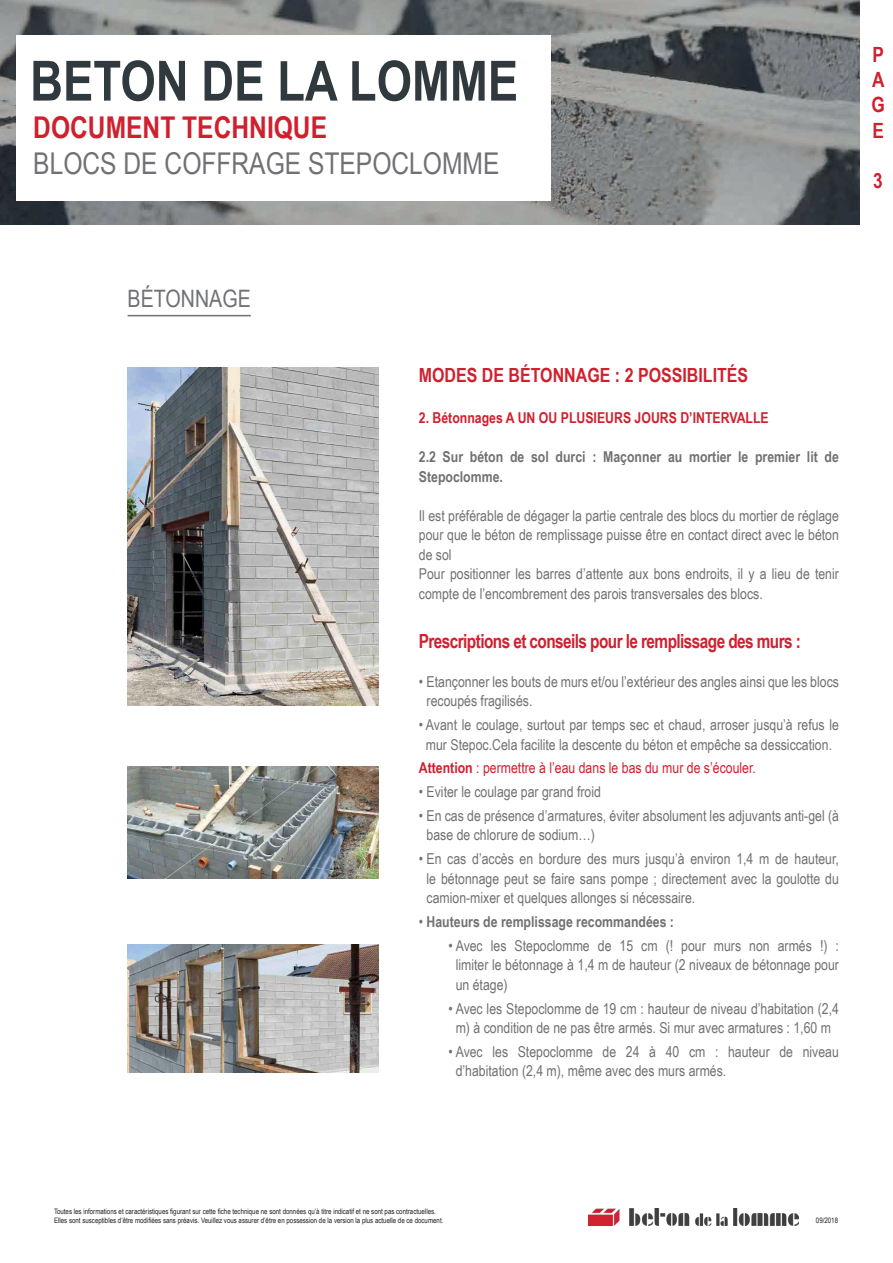
<style>
.page{position:relative;width:893px;height:1263px;background:#fff}
.page>*{position:absolute;margin:0;border:0;box-sizing:border-box;transform-origin:0 0}
.t1{font:700 55.5px "Arial Narrow";color:#30393d}
.t2{font:30px "Arial Narrow";color:#707174}
.t3{font:700 30px "Arial Narrow";color:#d0202e}
.t4{font:24px "Arial Narrow";color:#707174}
.t5{font:700 21px "Arial Narrow";color:#d0202e}
.t6{font:700 19.5px "Arial Narrow";letter-spacing:-.03em;color:#d0202e;scale:.96 1}
.t7{font:700 19.5px "Arial Narrow";color:#d0202e}
.t8{font:15px/19.5px "Arial Narrow";color:#707174}
.t9{font:700 15px/19.5px "Arial Narrow";color:#707174}
.t10{font:15px "Arial Narrow";color:#d0202e}
.t11{font:700 15px "Arial Narrow";color:#d0202e}
.t12{font:7.5px/9px "Arial Narrow";color:#231f20}
.s1{font-weight:700}
.s2{font-weight:400}
</style>
<div class="page">
<svg style="left:0;top:0;width:860px;height:225px;background:#7f8282"></svg>
<div style="left:16px;top:35px;width:535px;height:166px;background:#fff"></div>
<img style="left:588px;top:1209px;width:210px;height:16px">
<hr style="left:128px;top:315px;width:123px;height:1px;background:#707174">
<img style="left:128px;top:368px;width:250px;height:337px">
<img style="left:128px;top:944px;width:250px;height:129px">
<img style="left:128px;top:766px;width:250px;height:112px">
<h1 class="t1" style="left:30px;top:39px;width:490px">BETON DE LA LOMME</h1>
<h2 class="t3" style="left:33px;top:105px;width:295px">DOCUMENT TECHNIQUE</h2>
<h2 class="t2" style="left:33px;top:141px;width:468px">BLOCS DE COFFRAGE STEPOCLOMME</h2>
<p class="t5" style="left:872px;top:39px;width:13px">P</p>
<p class="t5" style="left:872px;top:64px;width:14px">A</p>
<p class="t5" style="left:871px;top:89px;width:15px">G</p>
<p class="t5" style="left:872px;top:114px;width:13px">E</p>
<p class="t5" style="left:873px;top:165px;width:11px">3</p>
<p class="t4" style="left:128px;top:281px;width:125px">BÉTONNAGE</p>
<p class="t7" style="left:419px;top:360px;width:331px">MODES DE BÉTONNAGE : 2 POSSIBILITÉS</p>
<p class="t11" style="left:419px;top:406px;width:351px">2. Bétonnages A UN OU PLUSIEURS JOURS D’INTERVALLE</p>
<p class="t9" style="left:419px;top:446px;width:422px">2.2 Sur béton de sol durci : Maçonner au mortier le premier lit de<br>Stepoclomme.</p>
<p class="t8" style="left:419px;top:505px;width:422px;text-align:justify">Il est préférable de dégager la partie centrale des blocs du mortier de réglage pour que le béton de remplissage puisse être en contact direct avec le béton de sol</p>
<p class="t8" style="left:419px;top:563px;width:422px">Pour positionner les barres d’attente aux bons endroits, il y a lieu de tenir compte de l’encombrement des parois transversales des blocs.</p>
<p class="t6" style="left:419px;top:626px;width:399px">Prescriptions et conseils pour le remplissage des murs :</p>
<p class="t8" style="left:427px;top:671px;width:414px;text-indent:-8px">• Etançonner les bouts de murs et/ou l’extérieur des angles ainsi que les blocs recoupés fragilisés.</p>
<p class="t8" style="left:419px;top:715px;width:422px;text-align:center">• Avant le coulage, surtout par temps sec et chaud, arroser jusqu’à refus le mur Stepoc.Cela facilite la descente du béton et empêche sa dessiccation.</p>
<p class="t10" style="left:419px;top:757px;width:339px"><span class="s1">Attention</span> : permettre à l’eau dans le bas du mur de s’écouler.</p>
<p class="t8" style="left:419px;top:782px;width:184px">• Eviter le coulage par grand froid</p>
<p class="t8" style="left:427px;top:805px;width:414px;text-indent:-8px">• En cas de présence d’armatures, éviter absolument les adjuvants anti-gel (à base de chlorure de sodium…)</p>
<p class="t8" style="left:427px;top:849px;width:414px;text-align:justify;text-indent:-8px">• En cas d’accès en bordure des murs jusqu’à environ 1,4 m de hauteur, le bétonnage peut se faire sans pompe ; directement avec la goulotte du camion-mixer et quelques allonges si nécessaire.</p>
<p class="t9" style="left:419px;top:911px;width:257px"><span class="s2">•</span> Hauteurs de remplissage recommandées :</p>
<p class="t8" style="left:456px;top:935px;width:385px;text-align:justify;text-indent:-7px">• Avec les Stepoclomme de 15 cm (! pour murs non armés !) : limiter le bétonnage à 1,4 m de hauteur (2 niveaux de bétonnage pour un étage)</p>
<p class="t8" style="left:449px;top:998px;width:392px;text-align:center">• Avec les Stepoclomme de 19 cm : hauteur de niveau d’habitation (2,4 m) à condition de ne pas être armés. Si mur avec armatures : 1,60 m</p>
<p class="t8" style="left:456px;top:1041px;width:385px;text-indent:-7px">• Avec les Stepoclomme de 24 à 40 cm : hauteur de niveau d’habitation (2,4 m), même avec des murs armés.</p>
<p class="t12" style="left:54px;top:1207px;width:391px">Toutes les informations et caractéristiques figurant sur cette fiche technique ne sont données qu’à titre indicatif et ne sont pas contractuelles.<br>Elles sont susceptibles d’être modifiées sans préavis. Veuillez vous assurer d’être en possession de la version la plus actuelle de ce document.</p>
<p class="t12" style="left:816px;top:1216px;width:24px">09/2018</p>
</div>
